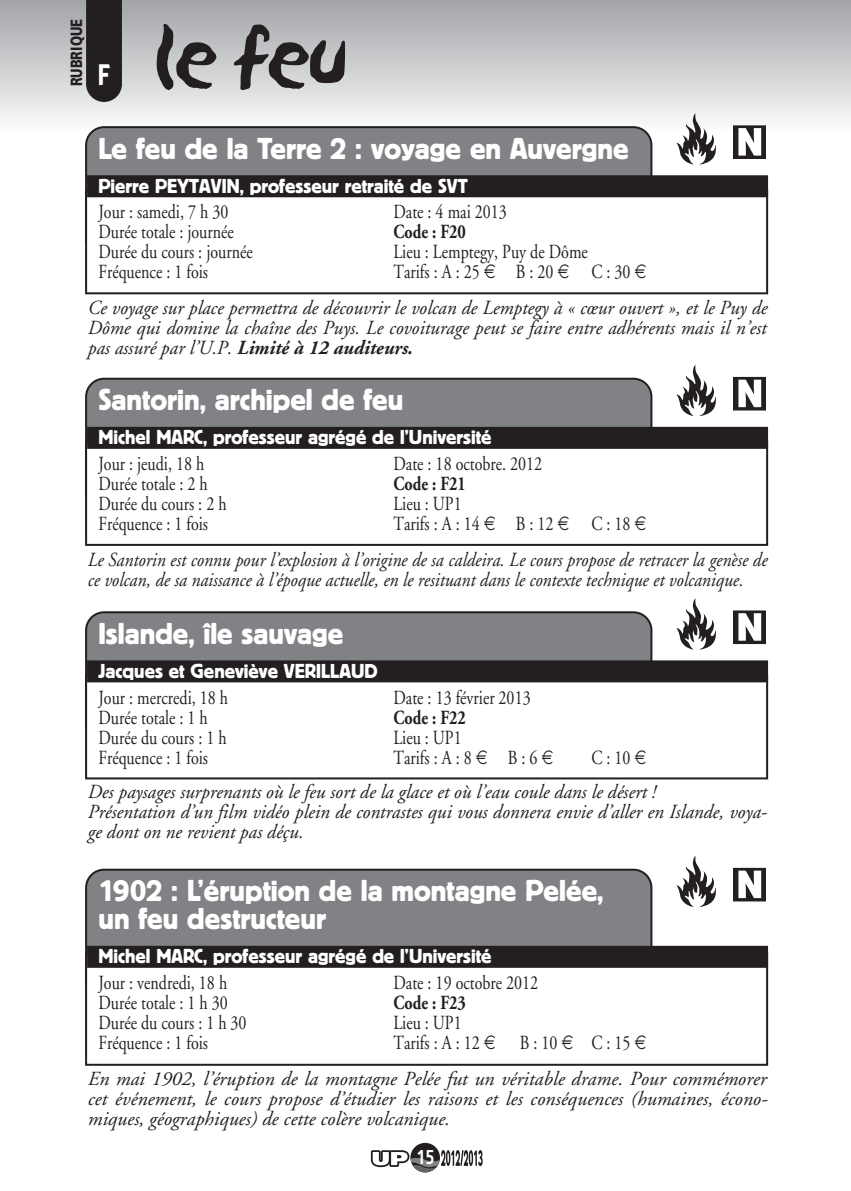
<style>
.page{position:relative;width:851px;height:1191px;background:#fff}
.page>*{position:absolute;margin:0;border:0;box-sizing:border-box;transform-origin:0 0}
.t1{font:72px "Sand";color:#231f20}
.t2{font:600 31px "Kabel Itc T";color:#fff;scale:.9 1}
.t3{font:30px/28px "Block BE";color:#fff}
.t4{font:20px "Adobe Garamond";color:#231f20;scale:.8 1}
.t5{font:italic 20px/20px "Adobe Garamond";color:#231f20;text-align:justify;scale:.96 1}
.t6{font:italic 20px/20px "Adobe Garamond";color:#231f20;text-align:justify}
.t7{font:italic 20px/20px "Adobe Garamond";color:#231f20;scale:.89 1}
.t8{font:20px "Block BE";color:#fff}
.t9{font:700 20px "Adobe Garamond";color:#231f20;scale:.8 1}
.t10{font:700 20px "Frutiger";color:#fff;scale:.8 1}
.t11{font:900 16.2px "Frutiger";color:#231f20;scale:.8 1}
.s1{font-weight:700}
</style>
<div class="page">
<div style="left:0;top:0;width:850px;height:130px;background:linear-gradient(to bottom,#a2a3a7,#f9f9fa)"></div>
<svg style="left:410px;top:1142px;width:30px;height:30px"></svg>
<svg style="left:371px;top:1150px;width:111px;height:22px"></svg>
<div style="left:86px;top:0;width:36px;height:102px;background:#231f20"></div>
<svg style="left:85px;top:126px;width:567px;height:63px;background:#7c7e81"></svg>
<div style="left:85px;top:189px;width:683px;height:105px;border:2px solid #231f20"></div>
<div style="left:733px;top:126px;width:32px;height:32px;background:#231f20"></div>
<div style="left:733px;top:125px;width:32px;height:34px;border:1px solid #231f20"></div>
<svg style="left:738px;top:128px;width:23px;height:28px"></svg>
<svg style="left:676px;top:113px;width:39px;height:52px"></svg>
<div style="left:87px;top:175px;width:681px;height:22px;background:#231f20"></div>
<svg style="left:85px;top:378px;width:567px;height:63px;background:#7c7e81"></svg>
<div style="left:85px;top:441px;width:683px;height:105px;border:2px solid #231f20"></div>
<svg style="left:735px;top:379px;width:28px;height:29px"></svg>
<div style="left:733px;top:377px;width:32px;height:33px;border:1px solid #231f20"></div>
<svg style="left:738px;top:380px;width:23px;height:27px"></svg>
<svg style="left:676px;top:365px;width:39px;height:51px"></svg>
<div style="left:87px;top:427px;width:681px;height:22px;background:#231f20"></div>
<svg style="left:85px;top:611px;width:567px;height:63px;background:#7d7e81"></svg>
<div style="left:85px;top:674px;width:683px;height:105px;border:2px solid #231f20"></div>
<svg style="left:735px;top:612px;width:28px;height:30px"></svg>
<div style="left:733px;top:610px;width:32px;height:34px;border:1px solid #231f20"></div>
<svg style="left:738px;top:613px;width:23px;height:27px"></svg>
<svg style="left:676px;top:598px;width:39px;height:52px"></svg>
<div style="left:87px;top:660px;width:681px;height:22px;background:#231f20"></div>
<div style="left:85px;top:868px;width:567px;height:84px;background:#808285"></div>
<div style="left:85px;top:952px;width:683px;height:113px;border:2px solid #231f20"></div>
<svg style="left:735px;top:870px;width:28px;height:29px"></svg>
<div style="left:733px;top:868px;width:32px;height:33px;border:1px solid #231f20"></div>
<svg style="left:738px;top:870px;width:23px;height:28px"></svg>
<svg style="left:676px;top:856px;width:39px;height:51px"></svg>
<div style="left:87px;top:945px;width:681px;height:22px;background:#231f20"></div>
<p class="t11" style="left:70px;top:86px;width:86px;rotate:-90deg">RUBRIQUE</p>
<h2 class="t2" style="left:97px;top:57px;width:16px">F</h2>
<h1 class="t1" style="left:153px;top:11px;width:200px">le feu</h1>
<h3 class="t3" style="left:98px;top:136px;width:532px">Le feu de la Terre 2 : voyage en Auvergne</h3>
<p class="t8" style="left:98px;top:179px;width:371px">Pierre PEYTAVIN, professeur retraité de SVT</p>
<p class="t4" style="left:98px;top:204px;width:164px">Jour : samedi, 7 h 30</p>
<p class="t4" style="left:393px;top:204px;width:143px">Date : 4 mai 2013</p>
<p class="t4" style="left:98px;top:224px;width:171px">Durée totale : journée</p>
<p class="t9" style="left:393px;top:224px;width:92px">Code : F20</p>
<p class="t4" style="left:98px;top:244px;width:194px">Durée du cours : journée</p>
<p class="t4" style="left:393px;top:244px;width:244px">Lieu : Lemptegy, Puy de Dôme</p>
<p class="t4" style="left:98px;top:264px;width:138px">Fréquence : 1 fois</p>
<p class="t4" style="left:393px;top:264px;width:109px">Tarifs : A : 25</p>
<p class="t4" style="left:515px;top:264px;width:49px">B:20</p>
<p class="t4" style="left:591px;top:264px;width:50px">C:30</p>
<p class="t5" style="left:87px;top:300px;width:709px">Ce voyage sur place permettra de découvrir le volcan de Lemptegy à « cœur ouvert », et le Puy de Dôme qui domine la chaîne des Puys. Le covoiturage peut se faire entre adhérents mais il n’est pas assuré par l’U.P. <span class="s1">Limité à 12 auditeurs.</span></p>
<h3 class="t3" style="left:98px;top:387px;width:306px">Santorin, archipel de feu</h3>
<p class="t8" style="left:98px;top:430px;width:394px">Michel MARC, professeur agrégé de l’Université</p>
<p class="t4" style="left:98px;top:456px;width:134px">Jour : jeudi, 18 h</p>
<p class="t4" style="left:393px;top:456px;width:187px">Date : 18 octobre. 2012</p>
<p class="t4" style="left:98px;top:476px;width:138px">Durée totale : 2 h</p>
<p class="t9" style="left:393px;top:476px;width:92px">Code : F21</p>
<p class="t4" style="left:98px;top:496px;width:162px">Durée du cours : 2 h</p>
<p class="t4" style="left:393px;top:496px;width:87px">Lieu : UP1</p>
<p class="t4" style="left:98px;top:516px;width:138px">Fréquence : 1 fois</p>
<p class="t4" style="left:393px;top:516px;width:109px">Tarifs : A : 14</p>
<p class="t4" style="left:515px;top:516px;width:49px">B:12</p>
<p class="t4" style="left:591px;top:516px;width:50px">C:18</p>
<p class="t7" style="left:87px;top:551px;width:765px">Le Santorin est connu pour l’explosion à l’origine de sa caldeira. Le cours propose de retracer la genèse de ce volcan, de sa naissance à l’époque actuelle, en le resituant dans le contexte technique et volcanique.</p>
<h3 class="t3" style="left:98px;top:621px;width:246px">Islande, île sauvage</h3>
<p class="t8" style="left:98px;top:664px;width:281px">Jacques et Geneviève VERILLAUD</p>
<p class="t4" style="left:98px;top:689px;width:163px">Jour : mercredi, 18 h</p>
<p class="t4" style="left:393px;top:689px;width:173px">Date : 13 février 2013</p>
<p class="t4" style="left:98px;top:709px;width:138px">Durée totale : 1 h</p>
<p class="t9" style="left:393px;top:709px;width:92px">Code : F22</p>
<p class="t4" style="left:98px;top:729px;width:162px">Durée du cours : 1 h</p>
<p class="t4" style="left:393px;top:729px;width:87px">Lieu : UP1</p>
<p class="t4" style="left:98px;top:749px;width:138px">Fréquence : 1 fois</p>
<p class="t4" style="left:393px;top:749px;width:99px">Tarifs : A : 8</p>
<p class="t4" style="left:507px;top:749px;width:39px">B:6</p>
<p class="t4" style="left:591px;top:749px;width:50px">C:10</p>
<p class="t5" style="left:87px;top:783px;width:709px;text-align:left">Des paysages surprenants où le feu sort de la glace et où l’eau coule dans le désert !<br>Présentation d’un film vidéo plein de contrastes qui vous donnera envie d’aller en Islande, voya&shy;ge dont on ne revient pas déçu.</p>
<h3 class="t3" style="left:98px;top:878px;width:506px">1902 : L’éruption de la montagne Pelée, un feu destructeur</h3>
<p class="t8" style="left:98px;top:949px;width:394px">Michel MARC, professeur agrégé de l’Université</p>
<p class="t4" style="left:98px;top:974px;width:162px">Jour : vendredi, 18 h</p>
<p class="t4" style="left:393px;top:974px;width:182px">Date : 19 octobre 2012</p>
<p class="t4" style="left:98px;top:994px;width:163px">Durée totale : 1 h 30</p>
<p class="t9" style="left:393px;top:994px;width:92px">Code : F23</p>
<p class="t4" style="left:98px;top:1014px;width:187px">Durée du cours : 1 h 30</p>
<p class="t4" style="left:393px;top:1014px;width:87px">Lieu : UP1</p>
<p class="t4" style="left:98px;top:1034px;width:138px">Fréquence : 1 fois</p>
<p class="t4" style="left:393px;top:1034px;width:109px">Tarifs : A : 12</p>
<p class="t4" style="left:519px;top:1034px;width:49px">B:10</p>
<p class="t4" style="left:591px;top:1034px;width:50px">C:15</p>
<p class="t6" style="left:87px;top:1070px;width:682px">En mai 1902, l’éruption de la montagne Pelée fut un véritable drame. Pour commémorer cet événement, le cours propose d’étudier les raisons et les conséquences (humaines, écono&shy;miques, géographiques) de cette colère volcanique.</p>
<p class="t10" style="left:416px;top:1149px;width:24px">15</p>
</div>
